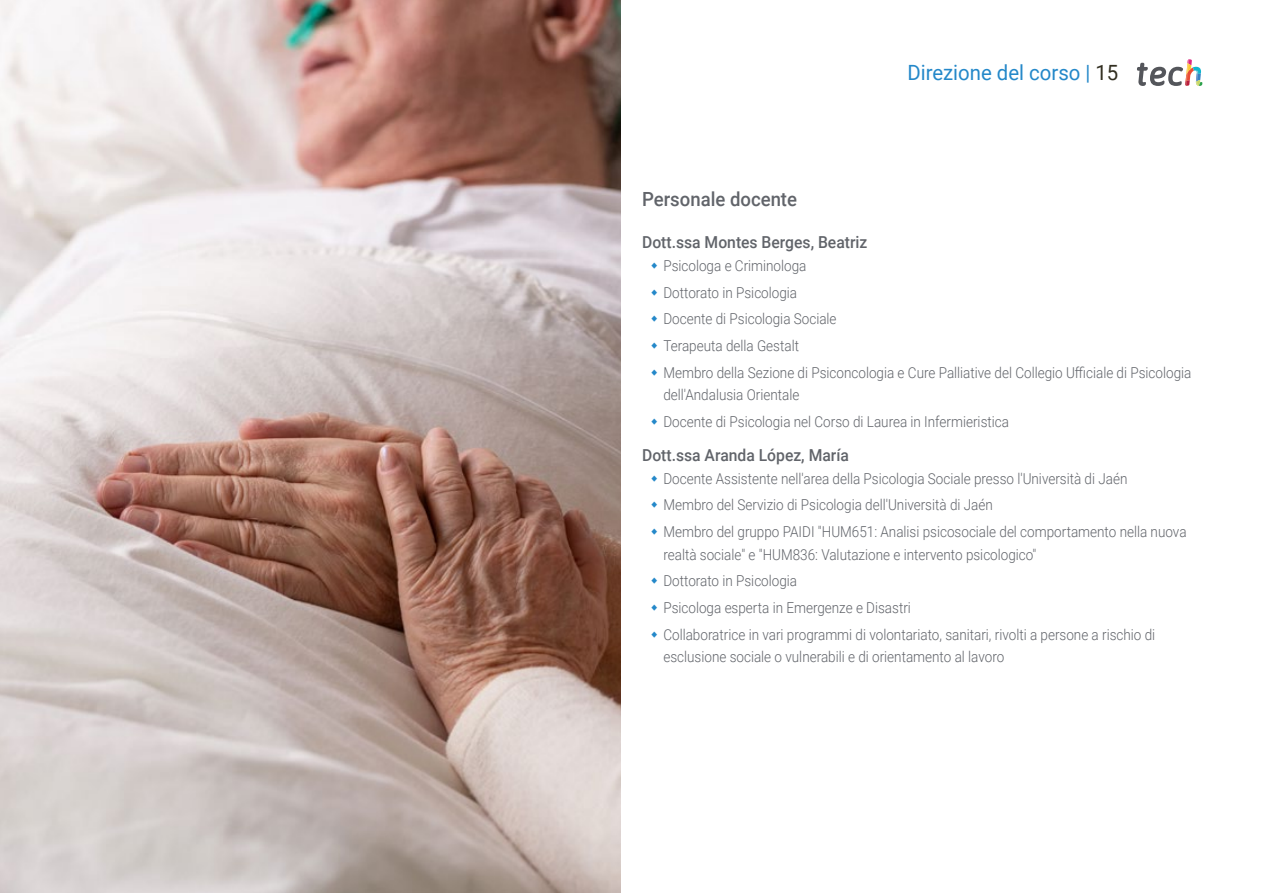
<style>
.page{position:relative;width:1263px;height:893px;background:#fff}
.page>*{position:absolute;margin:0;border:0;box-sizing:border-box;transform-origin:0 0}
.t1{font:21px "Roboto";color:#2488c9}
.t2{font:500 19.5px "Roboto";color:#61646a;scale:.95 1}
.t3{font:500 16.5px "Roboto";color:#61646a;scale:.95 1}
.t4{font:300 15px/26.7px "Roboto";color:#61646a;scale:.9 1}
.s1{color:#312e20}
</style>
<div class="page">
<img style="left:0;top:0;width:621px;height:893px">
<svg style="left:1137px;top:59px;width:65px;height:27px"></svg>
<h1 class="t1" style="left:907px;top:57px;width:213px">Direzione del corso | <span class="s1">15</span></h1>
<h2 class="t2" style="left:642px;top:185px;width:165px">Personale docente</h2>
<p class="t3" style="left:642px;top:231px;width:239px">Dott.ssa Montes Berges, Beatriz</p>
<p class="t4" style="left:663px;top:251px;width:588px">Psicologa e Criminologa<br>Dottorato in Psicologia<br>Docente di Psicologia Sociale<br>Terapeuta della Gestalt<br>Membro della Sezione di Psiconcologia e Cure Palliative del Collegio Ufficiale di Psicologia</p>
<p class="t4" style="left:663px;top:381px;width:386px">dell'Andalusia Orientale<br>Docente di Psicologia nel Corso di Laurea in Infermieristica</p>
<p class="t3" style="left:642px;top:444px;width:219px">Dott.ssa Aranda López, María</p>
<p class="t4" style="left:663px;top:464px;width:583px">Docente Assistente nell'area della Psicologia Sociale presso l'Università di Jaén<br>Membro del Servizio di Psicologia dell'Università di Jaén<br>Membro del gruppo PAIDI "HUM651: Analisi psicosociale del comportamento nella nuova</p>
<p class="t4" style="left:663px;top:540px;width:548px">realtà sociale" e "HUM836: Valutazione e intervento psicologico"<br>Dottorato in Psicologia<br>Psicologa esperta in Emergenze e Disastri<br>Collaboratrice in vari programmi di volontariato, sanitari, rivolti a persone a rischio di</p>
<p class="t4" style="left:663px;top:643px;width:380px">esclusione sociale o vulnerabili e di orientamento al lavoro</p>
</div>
